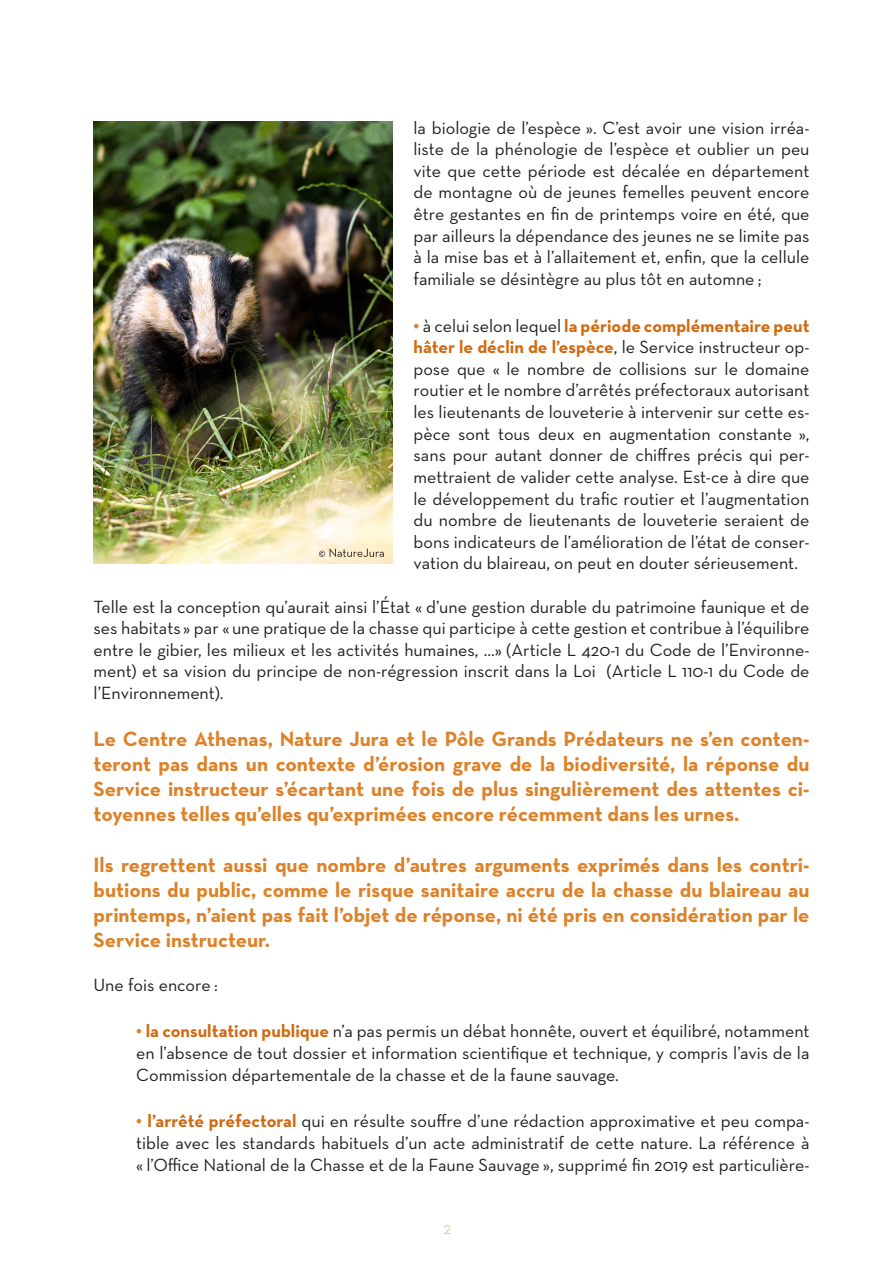
<style>
.page{position:relative;width:893px;height:1263px;background:#fff}
.page>*{position:absolute;margin:0;border:0;box-sizing:border-box;transform-origin:0 0}
.t1{font:700 21px/25.2px "Neutra Text";color:#dc8229;text-align:justify}
.t2{font:18px/21.6px "Neutra Text";color:#231f20;text-align:justify}
.t3{font:18px "Neutra Text";color:#e3d1ba}
.s1{font-weight:700;font-size:21px;color:#dc8229}
.s2{font-weight:700;color:#d16b12}
</style>
<div class="page">
<img style="left:94px;top:121px;width:298px;height:442px">
<svg style="left:319px;top:549px;width:65px;height:8px"></svg>
<p class="t2" style="left:414px;top:116px;width:398px">la biologie de l’espèce ». C’est avoir une vision irréa&shy;liste de la phénologie de l’espèce et oublier un peu vite que cette période est décalée en département de montagne où de jeunes femelles peuvent encore être gestantes en fin de printemps voire en été, que par ailleurs la dépendance des jeunes ne se limite pas à la mise bas et à l’allaitement et, enfin, que la cellule familiale se désintègre au plus tôt en automne ;</p>
<p class="t2" style="left:414px;top:314px;width:398px"><span class="s1">•</span> à celui selon lequel <span class="s2">la période complémentaire peut hâter le déclin de l’espèce</span>, le Service instructeur op&shy;pose que « le nombre de collisions sur le domaine routier et le nombre d’arrêtés préfectoraux autorisant les lieutenants de louveterie à intervenir sur cette es&shy;pèce sont tous deux en augmentation constante », sans pour autant donner de chiffres précis qui per&shy;mettraient de valider cette analyse. Est-ce à dire que le développement du trafic routier et l’augmentation du nombre de lieutenants de louveterie seraient de bons indicateurs de l’amélioration de l’état de conser&shy;vation du blaireau, on peut en douter sérieusement.</p>
<p class="t2" style="left:94px;top:595px;width:717px">Telle est la conception qu’aurait ainsi l’État « d’une gestion durable du patrimoine faunique et de ses habitats » par « une pratique de la chasse qui participe à cette gestion et contribue à l’équilibre entre le gibier, les milieux et les activités humaines, …» (Article L 420-1 du Code de l’Environne&shy;ment) et sa vision du principe de non-régression inscrit dans la Loi (Article L 110-1 du Code de l’Environnement).</p>
<p class="t1" style="left:94px;top:725px;width:717px">Le Centre Athenas, Nature Jura et le Pôle Grands Prédateurs ne s’en conten&shy;teront pas dans un contexte d’érosion grave de la biodiversité, la réponse du Service instructeur s’écartant une fois de plus singulièrement des attentes ci&shy;toyennes telles qu’elles qu’exprimées encore récemment dans les urnes.</p>
<p class="t1" style="left:94px;top:851px;width:717px">Ils regrettent aussi que nombre d’autres arguments exprimés dans les contri&shy;butions du public, comme le risque sanitaire accru de la chasse du blaireau au printemps, n’aient pas fait l’objet de réponse, ni été pris en considération par le Service instructeur.</p>
<p class="t2" style="left:94px;top:973px;width:126px">Une fois encore :</p>
<p class="t2" style="left:136px;top:1020px;width:675px"><span class="s1">•</span> <span class="s2">la consultation publique</span> n’a pas permis un débat honnête, ouvert et équilibré, notamment en l’absence de tout dossier et information scientifique et technique, y compris l’avis de la Commission départementale de la chasse et de la faune sauvage.</p>
<p class="t2" style="left:136px;top:1110px;width:675px"><span class="s1">•</span> <span class="s2">l’arrêté préfectoral</span> qui en résulte souffre d’une rédaction approximative et peu compa&shy;tible avec les standards habituels d’un acte administratif de cette nature. La référence à « l’Office National de la Chasse et de la Faune Sauvage », supprimé fin 2019 est particulière-</p>
<p class="t3" style="left:443px;top:1217px;width:10px">2</p>
</div>
